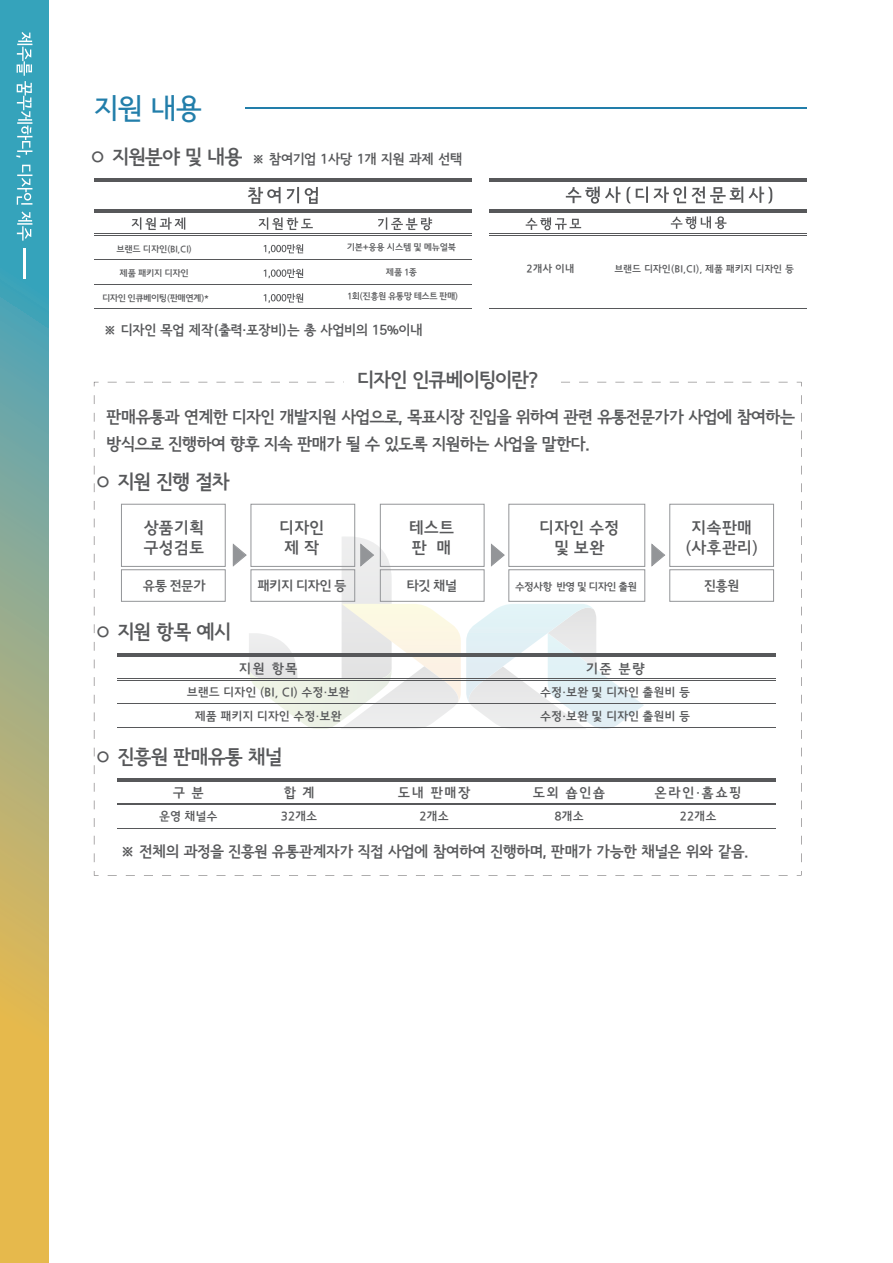
<style>
.page{position:relative;width:893px;height:1263px;background:#fff}
.page>*{position:absolute;margin:0;border:0;box-sizing:border-box;transform-origin:0 0}
.t1{font:28.5px "Seoul Namsan B";color:#227eaa}
.t2{font:26.4px "Jeju Gothic";color:#939598;scale:.77 1}
.t3{font:19.5px "Seoul Namsan EB";letter-spacing:-.025em;color:#57585a}
.t4{font:16.5px/27px "Seoul Namsan EB";letter-spacing:-.025em;color:#57585a}
.t5{font:16.5px/19.8px "Jeju Gothic";color:#57585a;text-align:center}
.t6{font:15px "Seoul Namsan EB";letter-spacing:-.01em;color:#57585a}
.t7{font:13.5px "Seoul Namsan EB";color:#57585a}
.t8{font:13.5px "Jeju Gothic";letter-spacing:.1em;color:#57585a}
.t9{font:12px "Jeju Gothic";color:#57585a}
.t10{font:10.5px "Jeju Gothic";letter-spacing:-.05em;color:#57585a}
.t11{font:9.75px "Jeju Gothic";color:#57585a}
.t12{font:9px "Jeju Gothic";letter-spacing:-.025em;color:#57585a}
.t13{font:9px "Jeju Gothic";letter-spacing:-.05em;color:#57585a}
.s1{font-size:19.5px}
</style>
<div class="page">
<svg style="left:0;top:0;width:49px;height:1263px"></svg>
<svg style="left:16px;top:32px;width:16px;height:126px"></svg>
<svg style="left:17px;top:165px;width:15px;height:40px"></svg>
<svg style="left:17px;top:211px;width:15px;height:30px"></svg>
<hr style="left:24px;top:248px;width:2px;height:31px;background:#fff">
<hr style="left:245px;top:107px;width:561px;height:1px;background:#227eaa">
<hr style="left:94px;top:179px;width:378px;height:3px;background:#57585a">
<hr style="left:94px;top:210px;width:378px;height:2px;background:#57585a">
<hr style="left:94px;top:212px;width:378px;height:1px;background:#57585a">
<hr style="left:94px;top:235px;width:378px;height:1px;background:#57585a">
<hr style="left:94px;top:233px;width:378px;height:1px;background:#57585a">
<hr style="left:94px;top:259px;width:378px;height:1px;background:#57585a">
<hr style="left:94px;top:284px;width:378px;height:1px;background:#57585a">
<hr style="left:94px;top:308px;width:378px;height:1px;background:#57585a">
<svg style="left:132px;top:217px;width:53px;height:13px"></svg>
<svg style="left:258px;top:217px;width:55px;height:13px"></svg>
<svg style="left:264px;top:244px;width:39px;height:10px"></svg>
<svg style="left:264px;top:269px;width:39px;height:9px"></svg>
<svg style="left:264px;top:293px;width:39px;height:10px"></svg>
<svg style="left:378px;top:217px;width:54px;height:13px"></svg>
<svg style="left:248px;top:187px;width:33px;height:17px"></svg>
<svg style="left:287px;top:187px;width:12px;height:16px"></svg>
<svg style="left:305px;top:187px;width:13px;height:17px"></svg>
<hr style="left:489px;top:179px;width:317px;height:3px;background:#57585a">
<hr style="left:489px;top:210px;width:317px;height:2px;background:#57585a">
<hr style="left:489px;top:212px;width:317px;height:1px;background:#57585a">
<hr style="left:489px;top:235px;width:317px;height:1px;background:#57585a">
<hr style="left:489px;top:233px;width:317px;height:1px;background:#57585a">
<hr style="left:489px;top:308px;width:317px;height:1px;background:#57585a">
<svg style="left:526px;top:217px;width:55px;height:13px"></svg>
<svg style="left:671px;top:216px;width:55px;height:13px"></svg>
<svg style="left:566px;top:186px;width:54px;height:18px"></svg>
<svg style="left:627px;top:186px;width:3px;height:18px"></svg>
<svg style="left:636px;top:186px;width:107px;height:17px"></svg>
<svg style="left:749px;top:186px;width:23px;height:18px"></svg>
<svg style="left:232px;top:536px;width:412px;height:193px"></svg>
<svg style="left:651px;top:543px;width:15px;height:24px"></svg>
<div style="left:669px;top:504px;width:105px;height:63px;border:1px solid #939598"></div>
<div style="left:669px;top:569px;width:105px;height:33px;border:1px solid #939598"></div>
<div style="left:508px;top:504px;width:137px;height:63px;border:1px solid #939598"></div>
<div style="left:508px;top:569px;width:137px;height:33px;border:1px solid #939598"></div>
<div style="left:380px;top:504px;width:104px;height:63px;border:1px solid #939598"></div>
<div style="left:380px;top:569px;width:104px;height:33px;border:1px solid #939598"></div>
<div style="left:251px;top:504px;width:104px;height:63px;border:1px solid #939598"></div>
<div style="left:251px;top:569px;width:104px;height:33px;border:1px solid #939598"></div>
<div style="left:121px;top:504px;width:105px;height:63px;border:1px solid #939598"></div>
<div style="left:121px;top:569px;width:105px;height:33px;border:1px solid #939598"></div>
<hr style="left:117px;top:654px;width:659px;height:3px;background:#57585a">
<hr style="left:117px;top:679px;width:659px;height:1px;background:#57585a">
<hr style="left:117px;top:678px;width:659px;height:1px;background:#57585a">
<hr style="left:117px;top:703px;width:659px;height:1px;background:#57585a">
<hr style="left:117px;top:727px;width:659px;height:1px;background:#57585a">
<hr style="left:117px;top:778px;width:659px;height:3px;background:#57585a">
<hr style="left:117px;top:804px;width:659px;height:1px;background:#57585a">
<hr style="left:117px;top:803px;width:659px;height:1px;background:#57585a">
<hr style="left:117px;top:827px;width:659px;height:1px;background:#57585a">
<h1 class="t1" style="left:94px;top:94px;width:109px">지원 내용</h1>
<p class="t7" style="left:89px;top:152px;width:375px"><span class="s1">○ 지원분야 및 내용</span> ※ 참여기업 1사당 1개 지원 과제 선택</p>
<p class="t12" style="left:116px;top:245px;width:77px">브랜드 디자인(BI,CI)</p>
<p class="t12" style="left:347px;top:243px;width:111px">기본+응용 시스템 및 메뉴얼북</p>
<p class="t12" style="left:120px;top:269px;width:71px">제품 패키지 디자인</p>
<p class="t12" style="left:386px;top:267px;width:33px">제품 1종</p>
<p class="t13" style="left:102px;top:294px;width:109px">디자인 인큐베이팅(판매연계)*</p>
<p class="t13" style="left:348px;top:292px;width:112px">1회(진흥원 유통망 테스트 판매)</p>
<p class="t7" style="left:104px;top:323px;width:320px">※ 디자인 목업 제작(출력·포장비)는 총 사업비의 15%이내</p>
<p class="t10" style="left:527px;top:263px;width:49px">2개사 이내</p>
<p class="t11" style="left:614px;top:264px;width:181px">브랜드 디자인(BI,CI), 제품 패키지 디자인 등</p>
<p class="t3" style="left:357px;top:370px;width:182px">디자인 인큐베이팅이란?</p>
<p class="t4" style="left:107px;top:404px;width:690px">판매유통과 연계한 디자인 개발지원 사업으로, 목표시장 진입을 위하여 관련 유통전문가가 사업에 참여하는 방식으로 진행하여 향후 지속 판매가 될 수 있도록 지원하는 사업을 말한다.</p>
<p class="t3" style="left:94px;top:472px;width:137px">○ 지원 진행 절차</p>
<p class="t5" style="left:143px;top:519px;width:62px;text-align:left">상품기획 구성검토</p>
<p class="t8" style="left:143px;top:579px;width:64px">유통 전문가</p>
<h2 class="t2" style="left:229px;top:542px;width:28px">▶</h2>
<p class="t5" style="left:279px;top:519px;width:47px">디자인 제 작</p>
<p class="t8" style="left:257px;top:579px;width:91px">패키지 디자인 등</p>
<h2 class="t2" style="left:356px;top:542px;width:28px">▶</h2>
<p class="t3" style="left:94px;top:622px;width:138px">○ 지원 항목 예시</p>
<p class="t8" style="left:239px;top:662px;width:60px">지원 항목</p>
<p class="t9" style="left:187px;top:686px;width:164px">브랜드 디자인 (BI, CI) 수정·보완</p>
<p class="t5" style="left:409px;top:519px;width:47px;text-align:left">테스트 판 매</p>
<p class="t8" style="left:406px;top:579px;width:52px">타깃 채널</p>
<p class="t8" style="left:704px;top:579px;width:37px">진흥원</p>
<p class="t5" style="left:539px;top:519px;width:82px">디자인 수정 및 보완</p>
<p class="t5" style="left:685px;top:519px;width:75px">지속판매 (사후관리)</p>
<p class="t10" style="left:515px;top:582px;width:124px">수정사항 반영 및 디자인 출원</p>
<h2 class="t2" style="left:487px;top:542px;width:28px">▶</h2>
<h2 class="t2" style="left:647px;top:542px;width:28px">▶</h2>
<p class="t8" style="left:586px;top:662px;width:60px">기준 분량</p>
<p class="t9" style="left:540px;top:686px;width:151px">수정·보완 및 디자인 출원비 등</p>
<p class="t9" style="left:195px;top:711px;width:148px">제품 패키지 디자인 수정·보완</p>
<p class="t9" style="left:540px;top:711px;width:151px">수정·보완 및 디자인 출원비 등</p>
<p class="t3" style="left:94px;top:747px;width:190px">○ 진흥원 판매유통 채널</p>
<p class="t8" style="left:173px;top:787px;width:33px">구 분</p>
<p class="t9" style="left:159px;top:811px;width:60px">운영 채널수</p>
<p class="t8" style="left:654px;top:787px;width:89px">온라인·홈쇼핑</p>
<p class="t9" style="left:680px;top:811px;width:38px">22개소</p>
<p class="t8" style="left:283px;top:787px;width:33px">합 계</p>
<p class="t9" style="left:281px;top:811px;width:38px">32개소</p>
<p class="t8" style="left:398px;top:787px;width:74px">도내 판매장</p>
<p class="t9" style="left:419px;top:811px;width:31px">2개소</p>
<p class="t8" style="left:533px;top:787px;width:74px">도외 숍인숍</p>
<p class="t9" style="left:554px;top:811px;width:31px">8개소</p>
<p class="t6" style="left:121px;top:844px;width:629px">※ 전체의 과정을 진흥원 유통관계자가 직접 사업에 참여하여 진행하며, 판매가 가능한 채널은 위와 같음.</p>
</div>
